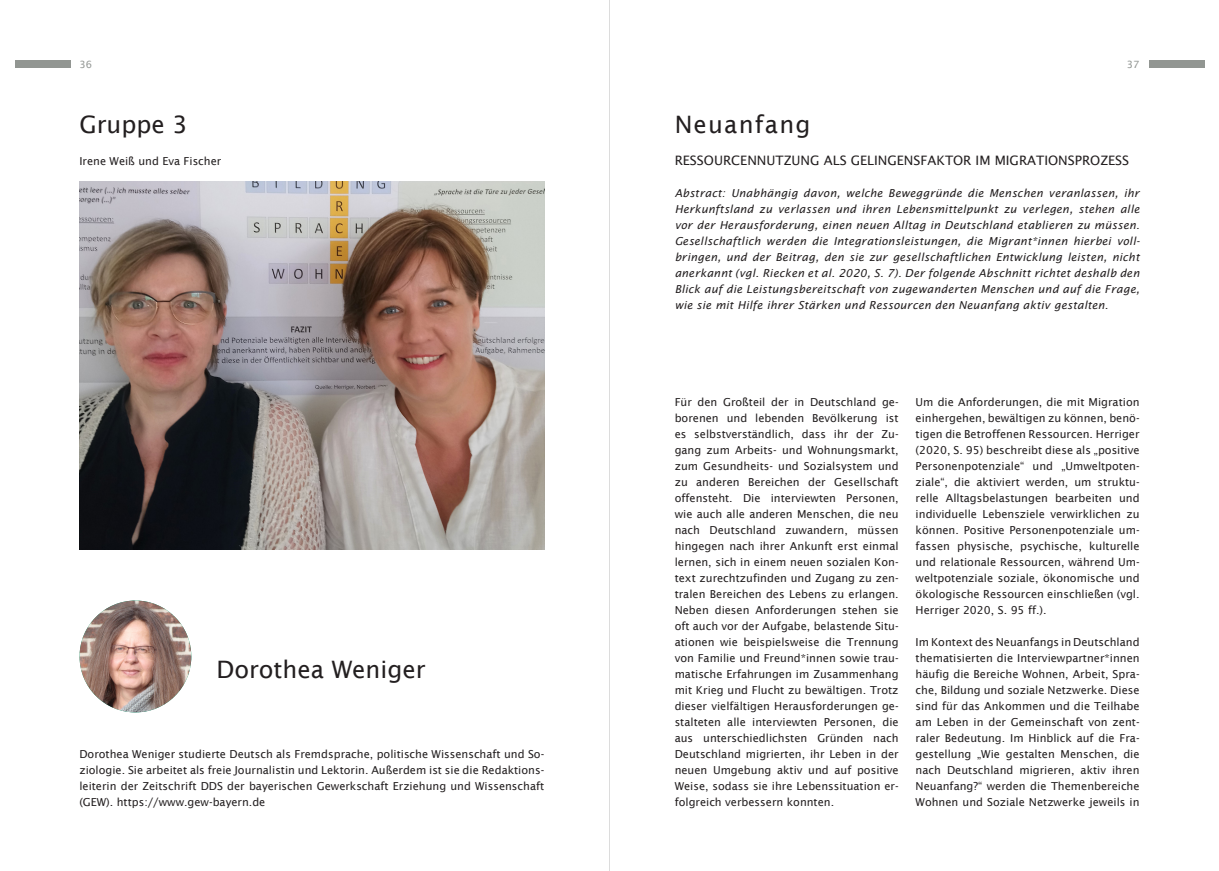
<style>
.page{position:relative;width:1219px;height:871px;background:#fff}
.page>*{position:absolute;margin:0;border:0;box-sizing:border-box;transform-origin:0 0}
.t1{font:24px "Lucida Sans";color:#231f20}
.t2{font:24px "Lucida Sans";letter-spacing:.05em;color:#231f20}
.t3{font:13px "Lucida Sans";color:#231f20}
.Fließtext{font:11px/16px "Lucida Sans";color:#231f20;text-align:justify}
.Abstract{font:italic 11px/16px "Lucida Sans";letter-spacing:.02em;color:#231f20;text-align:justify}
.t4{font:10px "Lucida Sans";color:#929693}
</style>
<div class="page">
<div style="left:15px;top:60px;width:55px;height:8px;background:#929692"></div>
<div style="left:1149px;top:60px;width:56px;height:8px;background:#929692"></div>
<hr style="left:609px;top:0;width:1px;height:870px;background:#dcdcdc">
<img style="left:80px;top:600px;width:111px;height:112px;border-radius:56px">
<img style="left:80px;top:181px;width:464px;height:368px">
<p class="t4" style="left:79px;top:58px;width:14px">36</p>
<p class="t4" style="left:1127px;top:58px;width:14px">37</p>
<h1 class="t1" style="left:79px;top:111px;width:110px">Gruppe 3</h1>
<p class="Fließtext" style="left:79px;top:153px;width:144px">Irene Weiß und Eva Fischer</p>
<h1 class="t1" style="left:216px;top:655px;width:211px">Dorothea Weniger</h1>
<p class="Fließtext" style="left:79px;top:745px;width:466px">Dorothea Weniger studierte Deutsch als Fremdsprache, politische Wissenschaft und So&shy;ziologie. Sie arbeitet als freie Journalistin und Lektorin. Außerdem ist sie die Redaktions&shy;leiterin der Zeitschrift DDS der bayerischen Gewerkschaft Erziehung und Wissenschaft (GEW). https://www.gew-bayern.de</p>
<h1 class="t2" style="left:675px;top:111px;width:137px">Neuanfang</h1>
<h2 class="t3" style="left:675px;top:153px;width:456px">RESSOURCENNUTZUNG ALS GELINGENSFAKTOR IM MIGRATIONSPROZESS</h2>
<p class="Abstract" style="left:675px;top:185px;width:467px">Abstract: Unabhängig davon, welche Beweggründe die Menschen veranlassen, ihr Herkunftsland zu verlassen und ihren Lebensmittelpunkt zu verlegen, stehen alle vor der Herausforderung, einen neuen Alltag in Deutschland etablieren zu müssen.<br>Gesellschaftlich werden die Integrationsleistungen, die Migrant*innen hierbei voll&shy;bringen, und der Beitrag, den sie zur gesellschaftlichen Entwicklung leisten, nicht anerkannt (vgl. Riecken et al. 2020, S. 7). Der folgende Abschnitt richtet deshalb den Blick auf die Leistungsbereitschaft von zugewanderten Menschen und auf die Frage, wie sie mit Hilfe ihrer Stärken und Ressourcen den Neuanfang aktiv gestalten.</p>
<p class="Fließtext" style="left:675px;top:393px;width:225px">Für den Großteil der in Deutschland ge&shy;borenen und lebenden Bevölkerung ist es selbstverständlich, dass ihr der Zu&shy;gang zum Arbeits- und Wohnungsmarkt, zum Gesundheits- und Sozialsystem und zu anderen Bereichen der Gesellschaft offensteht. Die interviewten Personen, wie auch alle anderen Menschen, die neu nach Deutschland zuwandern, müssen hingegen nach ihrer Ankunft erst einmal lernen, sich in einem neuen sozialen Kon&shy;text zurechtzufinden und Zugang zu zen&shy;tralen Bereichen des Lebens zu erlangen.<br>Neben diesen Anforderungen stehen sie oft auch vor der Aufgabe, belastende Situ&shy;ationen wie beispielsweise die Trennung von Familie und Freund*innen sowie trau&shy;matische Erfahrungen im Zusammenhang mit Krieg und Flucht zu bewältigen. Trotz dieser vielfältigen Herausforderungen ge&shy;stalteten alle interviewten Personen, die aus unterschiedlichsten Gründen nach Deutschland migrierten, ihr Leben in der neuen Umgebung aktiv und auf positive Weise, sodass sie ihre Lebenssituation er&shy;folgreich verbessern konnten.</p>
<p class="Fließtext" style="left:916px;top:393px;width:225px">Um die Anforderungen, die mit Migration einhergehen, bewältigen zu können, benö&shy;tigen die Betroffenen Ressourcen. Herriger (2020, S. 95) beschreibt diese als „positive Personenpotenziale“ und „Umweltpoten&shy;ziale“, die aktiviert werden, um struktu&shy;relle Alltagsbelastungen bearbeiten und individuelle Lebensziele verwirklichen zu können. Positive Personenpotenziale um&shy;fassen physische, psychische, kulturelle und relationale Ressourcen, während Um&shy;weltpotenziale soziale, ökonomische und ökologische Ressourcen einschließen (vgl.<br>Herriger 2020, S. 95 ff.).</p>
<p class="Fließtext" style="left:916px;top:633px;width:225px">Im Kontext des Neuanfangs in Deutschland thematisierten die Interviewpartner*innen häufig die Bereiche Wohnen, Arbeit, Spra&shy;che, Bildung und soziale Netzwerke. Diese sind für das Ankommen und die Teilhabe am Leben in der Gemeinschaft von zent&shy;raler Bedeutung. Im Hinblick auf die Fra&shy;gestellung „Wie gestalten Menschen, die nach Deutschland migrieren, aktiv ihren Neuanfang?“ werden die Themenbereiche Wohnen und Soziale Netzwerke jeweils in</p>
</div>
